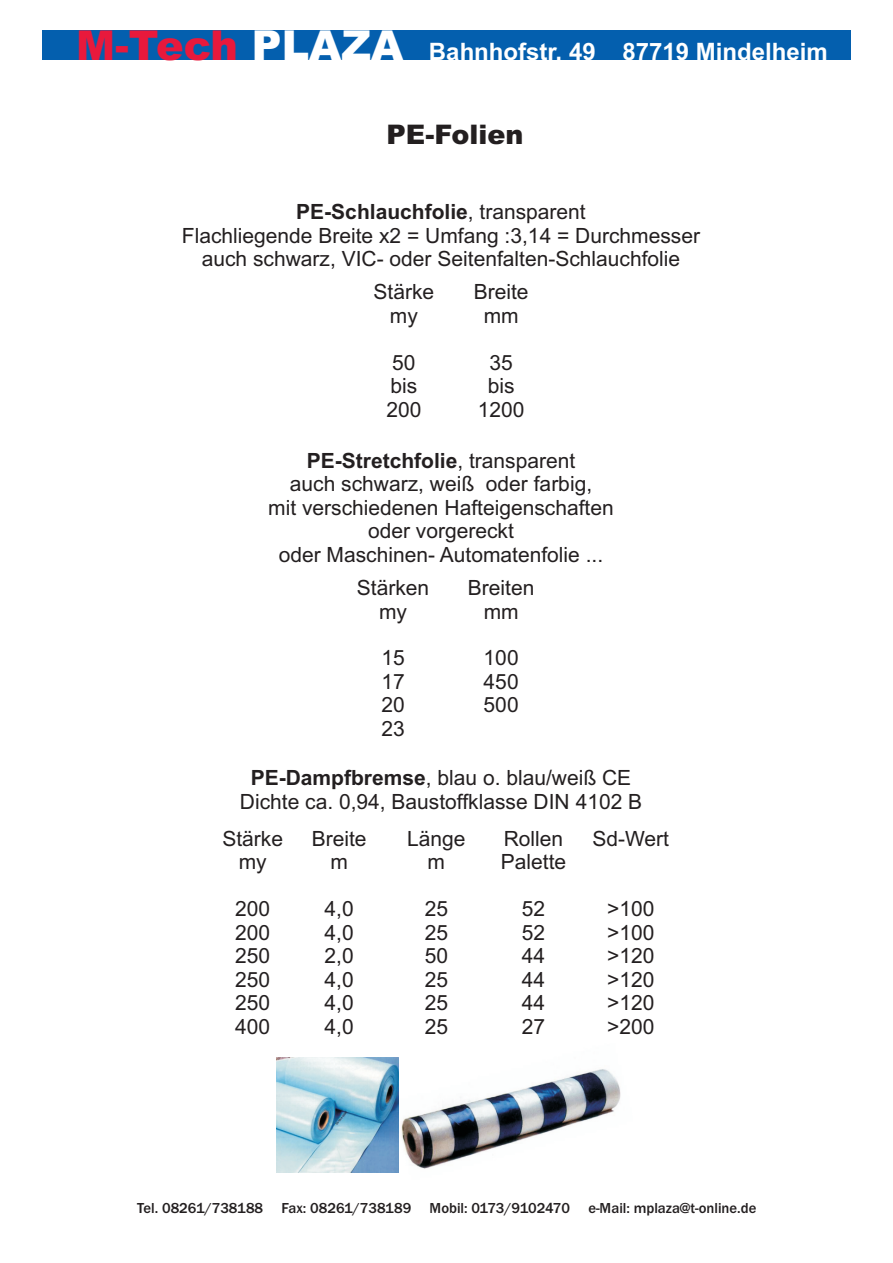
<style>
.page{position:relative;width:893px;height:1263px;background:#fff}
.page>*{position:absolute;margin:0;border:0;box-sizing:border-box;transform-origin:0 0}
.t1{font:900 27px "Arial";color:#231f20}
.t2{font:700 24px "Arial";color:#fff}
.t3{font:21px/23.4px "Arial";color:#231f20;text-align:center}
.t4{font:500 15px "Franklin Gothic";color:#231f20}
.s1{font-weight:900;font-size:41.25px;color:#e8193c}
.s2{font-weight:900;font-size:41.25px}
.s3{font-weight:700}
</style>
<div class="page">
<div style="left:42px;top:30px;width:808px;height:30px;background:#045fae"></div>
<img style="left:393px;top:1057px;width:228px;height:116px">
<img style="left:276px;top:1058px;width:123px;height:114px">
<p class="t2" style="left:76px;top:42px;width:753px"><span class="s1">M-Tech</span> <span class="s2">PLAZA</span> Bahnhofstr. 49 87719 Mindelheim</p>
<p class="t1" style="left:386px;top:124px;width:139px">PE-Folien</p>
<p class="t3" style="left:182px;top:202px;width:520px"><span class="s3">PE-Schlauchfolie</span>, transparent<br>Flachliegende Breite x2 = Umfang :3,14 = Durchmesser auch schwarz, VIC- oder Seitenfalten-Schlauchfolie</p>
<p class="t3" style="left:474px;top:282px;width:56px">Breite mm</p>
<p class="t3" style="left:478px;top:353px;width:48px">35 bis<br>1200</p>
<p class="t3" style="left:374px;top:282px;width:62px">Stärke my</p>
<p class="t3" style="left:386px;top:353px;width:37px;text-align:left">50 bis<br>200</p>
<p class="t3" style="left:268px;top:451px;width:347px"><span class="s3">PE-Stretchfolie</span>, transparent<br>auch schwarz, weiß oder farbig,<br>mit verschiedenen Hafteigenschaften oder vorgereckt<br>oder Maschinen- Automatenfolie ...</p>
<p class="t3" style="left:468px;top:578px;width:68px">Breiten mm</p>
<p class="t3" style="left:484px;top:648px;width:37px;text-align:justify">100<br>450<br>500</p>
<p class="t3" style="left:357px;top:578px;width:74px">Stärken my</p>
<p class="t3" style="left:381px;top:648px;width:25px;text-align:justify">15<br>17<br>20<br>23</p>
<p class="t3" style="left:240px;top:768px;width:404px"><span class="s3">PE-Dampfbremse</span>, blau o. blau/weiß CE<br>Dichte ca. 0,94, Baustoffklasse DIN 4102 B</p>
<p class="t3" style="left:222px;top:829px;width:62px">Stärke my</p>
<p class="t3" style="left:235px;top:899px;width:37px;text-align:justify">200<br>200<br>250<br>250<br>250<br>400</p>
<p class="t3" style="left:312px;top:829px;width:56px">Breite m</p>
<p class="t3" style="left:325px;top:899px;width:31px;text-align:justify">4,0<br>4,0<br>2,0<br>4,0<br>4,0<br>4,0</p>
<p class="t3" style="left:407px;top:829px;width:60px">Länge m</p>
<p class="t3" style="left:425px;top:899px;width:25px;text-align:justify">25<br>25<br>50<br>25<br>25<br>25</p>
<p class="t3" style="left:501px;top:829px;width:67px;text-align:left">Rollen<br>Palette</p>
<p class="t3" style="left:522px;top:899px;width:25px;text-align:justify">52<br>52<br>44<br>44<br>44<br>27</p>
<p class="t3" style="left:592px;top:829px;width:78px">Sd-Wert</p>
<p class="t3" style="left:607px;top:899px;width:49px;text-align:justify">&gt;100 &gt;100 &gt;120 &gt;120 &gt;120 &gt;200</p>
<p class="t4" style="left:137px;top:1202px;width:621px">Tel. 08261/738188 Fax: 08261/738189 Mobil: 0173/9102470 e-Mail: mplaza@t-online.de</p>
</div>
